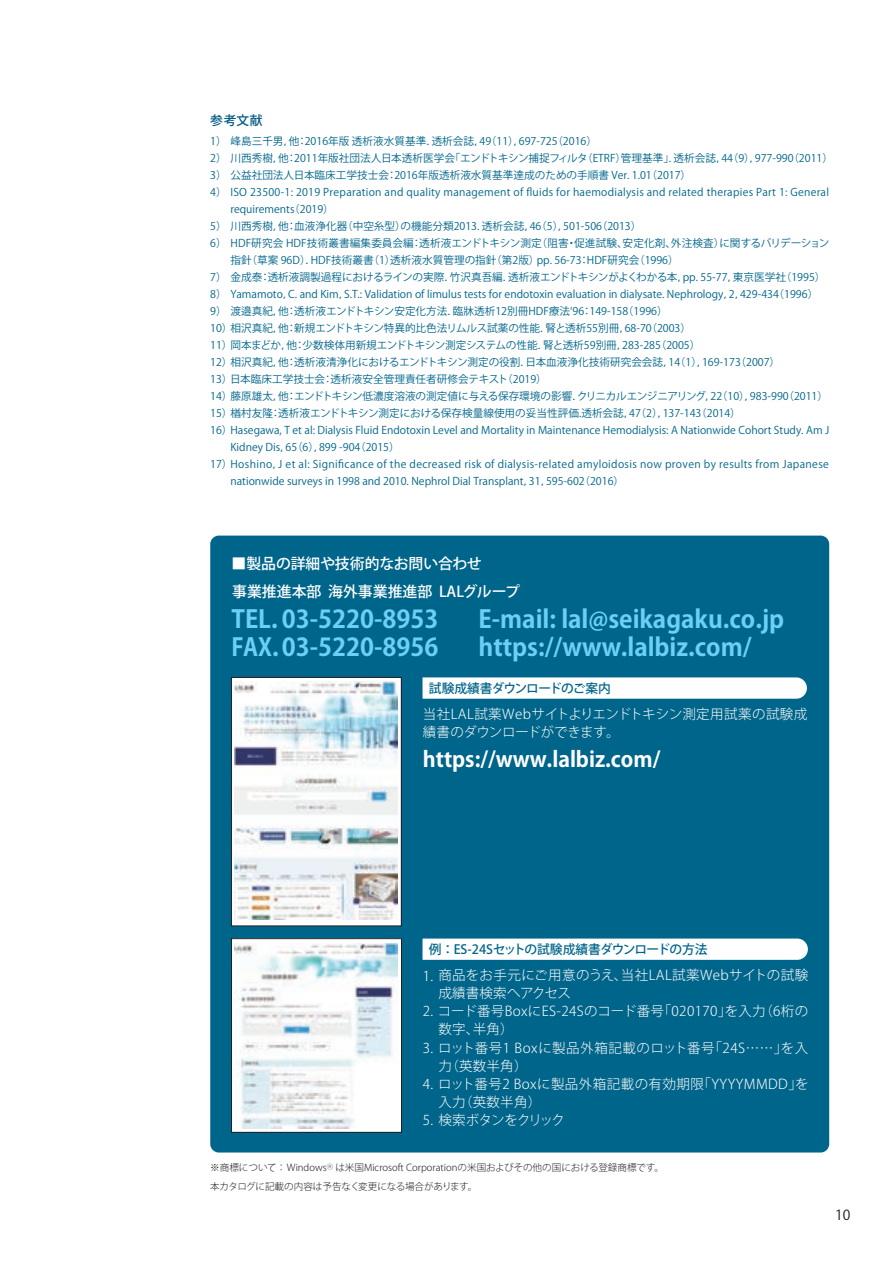
<style>
.page{position:relative;width:893px;height:1263px;background:#fff}
.page>*{position:absolute;margin:0;border:0;box-sizing:border-box;transform-origin:0 0}
.t1{font:700 24.45px/27.6px "Koz Go Pro";color:#6bcff6}
.t2{font:700 21.3px "Koz Go Pro";color:#fff}
.t3{font:500 14.85px "Koz Go Pro";color:#fff}
.t4{font:13.8px "Koz Go Pro";color:#231f20}
.t5{font:300 13.5px/18px "Koz Go Pro";letter-spacing:.025em;color:#fff}
.t6{font:300 13.5px/18px "Koz Go Pro";letter-spacing:-.005em;color:#fff}
.t7{font:300 13.5px "Koz Go Pro";letter-spacing:-.075em;color:#fff}
.t8{font:500 12.75px "Koz Go Pro";letter-spacing:-.03em;color:#00658a}
.t9{font:500 12.75px "Koz Go Pro";letter-spacing:-.05em;color:#00658a}
.t10{font:500 12.75px "Koz Go Pro";color:#005883}
.t11{font:10.65px "Koz Go Pro";color:#00658a}
.t12{font:10.65px "Koz Go Pro";letter-spacing:.03em;color:#00658a}
.t13{font:10.65px "Koz Go Pro";letter-spacing:.025em;color:#00658a}
.t14{font:300 9.6px/19.2px "Koz Go Pro";color:#231f20}
</style>
<div class="page">
<div style="left:210px;top:536px;width:619px;height:616px;background:#00658a;border-radius:9px"></div>
<div style="left:232px;top:677px;width:169px;height:249px;background:#fff"></div>
<img style="left:235px;top:681px;width:163px;height:238px">
<div style="left:231px;top:677px;width:171px;height:249px;border:1px solid #231f20"></div>
<svg style="left:422px;top:677px;width:385px;height:22px"></svg>
<svg style="left:422px;top:938px;width:386px;height:22px"></svg>
<div style="left:232px;top:939px;width:169px;height:193px;background:#fff"></div>
<img style="left:235px;top:944px;width:163px;height:184px">
<div style="left:231px;top:938px;width:171px;height:194px;border:1px solid #231f20"></div>
<p class="t10" style="left:210px;top:113px;width:54px">参考文献</p>
<p class="t11" style="left:210px;top:134px;width:388px">1） 峰島三千男，他：2016年版 透析液水質基準．透析会誌，49（11），697-725（2016）</p>
<p class="t11" style="left:210px;top:151px;width:624px">2） 川西秀樹，他：2011年版社団法人日本透析医学会「エンドトキシン捕捉フィルタ（ETRF）管理基準｣. 透析会誌，44（9），977-990（2011）</p>
<p class="t11" style="left:210px;top:168px;width:482px">3） 公益社団法人日本臨床工学技士会：2016年版透析液水質基準達成のための手順書 Ver. 1.01（2017）</p>
<p class="t13" style="left:210px;top:185px;width:620px">4） ISO 23500-1: 2019 Preparation and quality management of fluids for haemodialysis and related therapies Part 1: General</p>
<p class="t11" style="left:230px;top:202px;width:105px">requirements（2019）</p>
<p class="t11" style="left:210px;top:219px;width:433px">5） 川西秀樹，他：血液浄化器（中空糸型）の機能分類2013. 透析会誌，46（5），501-506（2013）</p>
<p class="t11" style="left:210px;top:236px;width:621px">6） HDF研究会 HDF技術叢書編集委員会編：透析液エンドトキシン測定（阻害・促進試験、安定化剤、外注検査）に関するバリデーション</p>
<p class="t11" style="left:230px;top:253px;width:450px">指針（草案 96D）．HDF技術叢書（1）透析液水質管理の指針（第2版）pp. 56-73：HDF研究会（1996）</p>
<p class="t11" style="left:210px;top:270px;width:617px">7） 金成泰：透析液調製過程におけるラインの実際．竹沢真吾編．透析液エンドトキシンがよくわかる本，pp. 55-77，東京医学社（1995）</p>
<p class="t11" style="left:210px;top:287px;width:609px">8） Yamamoto，C. and Kim，S.T.: Validation of limulus tests for endotoxin evaluation in dialysate. Nephrology，2，429-434（1996）</p>
<p class="t11" style="left:210px;top:304px;width:459px">9） 渡邉真紀，他：透析液エンドトキシン安定化方法．臨牀透析12別冊HDF療法ʻ96：149-158（1996）</p>
<p class="t11" style="left:210px;top:321px;width:482px">10）相沢真紀，他：新規エンドトキシン特異的比色法リムルス試薬の性能．腎と透析55別冊，68-70（2003）</p>
<p class="t11" style="left:210px;top:338px;width:492px">11）岡本まどか，他：少数検体用新規エンドトキシン測定システムの性能．腎と透析59別冊，283-285（2005）</p>
<p class="t11" style="left:210px;top:355px;width:571px">12）相沢真紀，他：透析液清浄化におけるエンドトキシン測定の役割．日本血液浄化技術研究会会誌，14（1），169-173（2007）</p>
<p class="t11" style="left:210px;top:372px;width:338px">13）日本臨床工学技士会：透析液安全管理責任者研修会テキスト（2019）</p>
<p class="t11" style="left:210px;top:389px;width:619px">14）藤原雄太，他：エンドトキシン低濃度溶液の測定値に与える保存環境の影響．クリニカルエンジニアリング，22（10），983-990（2011）</p>
<p class="t11" style="left:210px;top:406px;width:532px">15）楢村友隆：透析液エンドトキシン測定における保存検量線使用の妥当性評価.透析会誌，47（2），137-143（2014）</p>
<p class="t11" style="left:210px;top:423px;width:620px">16）Hasegawa, T et al: Dialysis Fluid Endotoxin Level and Mortality in Maintenance Hemodialysis: A Nationwide Cohort Study. Am J</p>
<p class="t11" style="left:230px;top:440px;width:171px">Kidney Dis，65（6），899 -904（2015）</p>
<p class="t12" style="left:210px;top:457px;width:620px">17）Hoshino，J et al: Significance of the decreased risk of dialysis-related amyloidosis now proven by results from Japanese</p>
<p class="t11" style="left:230px;top:474px;width:395px">nationwide surveys in 1998 and 2010. Nephrol Dial Transplant，31，595-602（2016）</p>
<h3 class="t3" style="left:232px;top:554px;width:252px">■製品の詳細や技術的なお問い合わせ</h3>
<h3 class="t3" style="left:232px;top:582px;width:289px">事業推進本部 海外事業推進部 LALグループ</h3>
<h1 class="t1" style="left:232px;top:607px;width:208px">TEL. 03-5220-8953<br>FAX.03-5220-8956</h1>
<h1 class="t1" style="left:479px;top:607px;width:307px">E-mail: lal@seikagaku.co.jp https://www.lalbiz.com/</h1>
<p class="t9" style="left:429px;top:680px;width:184px">試験成績書ダウンロードのご案内</p>
<p class="t6" style="left:423px;top:705px;width:386px">当社LAL試薬Webサイトよりエンドトキシン測定用試薬の試験成績書のダウンロードができます。</p>
<h2 class="t2" style="left:423px;top:745px;width:239px">https://www.lalbiz.com/</h2>
<p class="t8" style="left:429px;top:941px;width:280px">例 ： ES-24Sセットの試験成績書ダウンロードの方法</p>
<p class="t5" style="left:438px;top:966px;width:371px;text-indent:-15px">1. 商品をお手元にご用意のうえ、当社LAL試薬Webサイトの試験成績書検索へアクセス</p>
<p class="t5" style="left:438px;top:1002px;width:371px;text-indent:-15px">2. コード番号BoxにES-24Sのコード番号「020170」を入力（6桁の数字、半角）</p>
<p class="t5" style="left:438px;top:1038px;width:371px;text-indent:-15px">3. ロット番号1 Boxに製品外箱記載のロット番号「24S……」を入力（英数半角）</p>
<p class="t5" style="left:438px;top:1075px;width:372px;text-indent:-15px">4. ロット番号2 Boxに製品外箱記載の有効期限「YYYYMMDD」を入力（英数半角）</p>
<p class="t7" style="left:423px;top:1111px;width:144px">5. 検索ボタンをクリック</p>
<p class="t14" style="left:210px;top:1158px;width:455px">※商標について：Windows<sup>Ⓡ</sup> は米国Microsoft Corporationの米国およびその他の国における登録商標です。本カタログに記載の内容は予告なく変更になる場合があります。</p>
<p class="t4" style="left:835px;top:1206px;width:17px">10</p>
</div>
